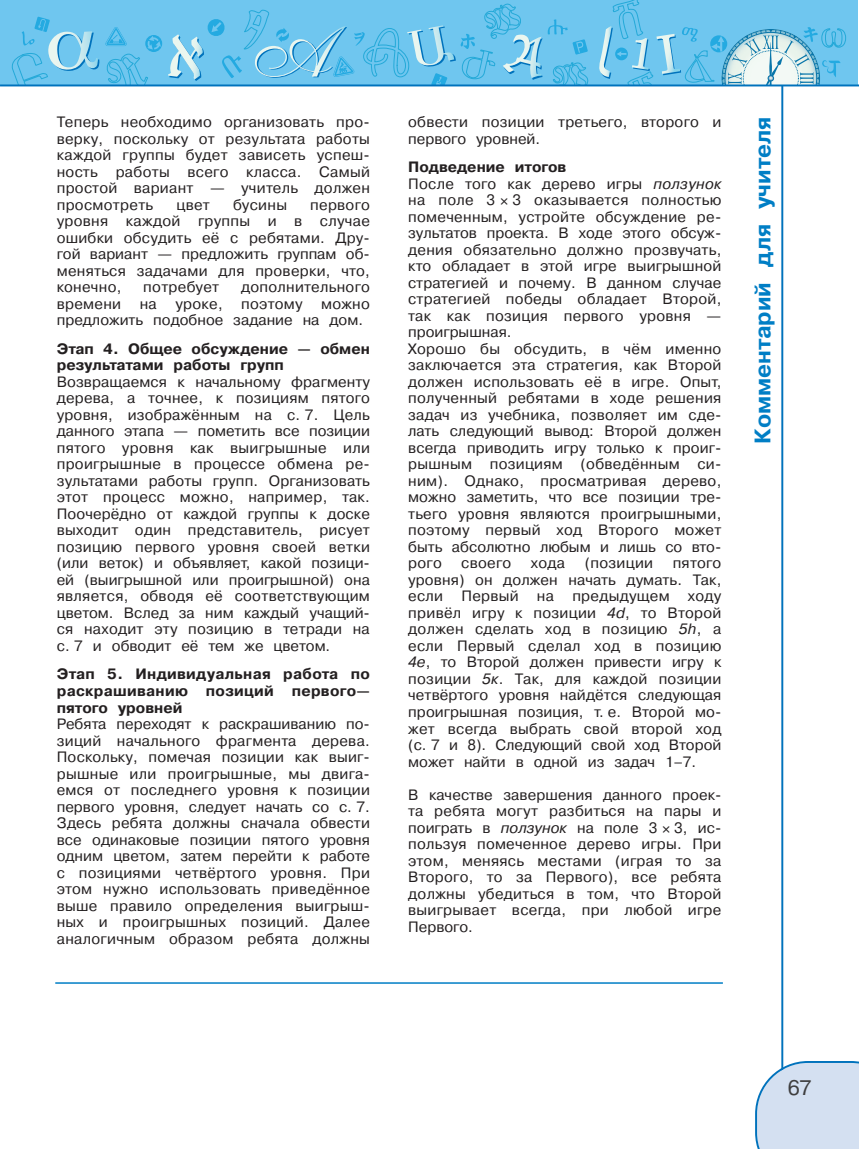
<style>
.page{position:relative;width:859px;height:1149px;background:#fff}
.page>*{position:absolute;margin:0;border:0;box-sizing:border-box;transform-origin:0 0}
.t1{font:22.5px "Pragmatica Bold AC";color:#007ec5}
.t2{font:21px "Pragmatica Book AC";color:#3e3e3f}
.t3{font:15px/16.5px "Pragmatica Book AC";letter-spacing:.02em;color:#231f20;text-align:justify}
.t4{font:15px/16.5px "Pragmatica Bold AC";color:#231f20}
.t5{font:15px/16.5px "Pragmatica Book AC";color:#231f20}
.s1{font-style:italic}
</style>
<div class="page">
<hr style="left:781px;top:62px;width:2px;height:1036px;background:#0072bc">
<svg style="left:755px;top:1060px;width:104px;height:88px;background:#cfdef0"></svg>
<div style="left:0;top:0;width:857px;height:85px;background:#6fc6ef"></div>
<div style="left:145px;top:35px;width:17px;height:17px;background:#24aae1;border-radius:50%"></div>
<svg style="left:105px;top:27px;width:56px;height:57px"></svg>
<svg style="left:12px;top:17px;width:87px;height:67px"></svg>
<svg style="left:169px;top:3px;width:420px;height:81px"></svg>
<svg style="left:605px;top:0;width:241px;height:84px"></svg>
<img style="left:599px;top:26px;width:13px;height:51px">
<hr style="left:0;top:84px;width:859px;height:2px;background:#0072bc">
<hr style="left:55px;top:981px;width:668px;height:2px;background:#007ec5">
<p class="t3" style="left:57px;top:115px;width:315px">Теперь не об хо ди мо организовать про - вер ку, по сколь ку от ре зуль та та ра бо ты каж дой груп пы бу дет за ви сеть ус пеш - ность ра бо ты все го клас са. Самый простой вариант — учи те ль должен про смо т реть</p>
<p class="t3" style="left:176px;top:197px;width:35px">цвет</p>
<p class="t3" style="left:233px;top:197px;width:55px">бу си ны</p>
<p class="t3" style="left:57px;top:197px;width:315px;text-indent:253px">первого уровня каж дой груп пы и в слу чае ошиб ки об су дить её с ре бя та ми. Дру - гой ва ри ант — пред ло жить груп пам об - ме нять ся за да ча ми для про вер ки, что, ко неч но,</p>
<p class="t3" style="left:143px;top:280px;width:77px">по тре бу ет</p>
<p class="t3" style="left:57px;top:280px;width:315px;text-indent:184px">до пол ни тель но го вре ме ни на уро ке, поэтому мож но пред ло жить по доб ное за да ние на дом.</p>
<p class="t4" style="left:57px;top:341px;width:315px">Этап 4. Об щее об суж де ние — об мен ре зуль та та ми ра бо ты групп</p>
<p class="t3" style="left:57px;top:374px;width:315px">Воз вра ща емся к на чаль но му фраг мен ту де ре ва, а точ нее, к по зи ци ям пя то го уров ня, изо б ра жён ным на с. 7. Цель дан но го эта па — поме тить все по зи ции пя то го уров ня как вы иг рыш ные или про иг рыш ные в про цес се об ме на ре - зуль та та ми ра бо ты групп. Ор га ни зо вать этот про цесс мож но, на при мер, так.<br>По оче рёд но от каж дой груп пы к до с ке вы хо дит один пред ста ви тель, ри су ет по зи цию первого уровня сво ей вет ки (или ве ток) и объ яв ля ет, ка кой по зи ци - ей (вы иг рыш ной или про иг рыш ной) она яв ля ет ся, об во дя её со от вет ст ву ю щим цве том. Вслед за ним каж дый уча щий - ся на хо дит эту по зи цию в те т ра ди на с. 7 и об во дит её тем же цве том.</p>
<p class="t4" style="left:57px;top:667px;width:315px;text-align:justify">Этап 5. Ин ди ви ду аль ная ра бо та по рас кра ши ва нию по зи ций первого— пятого уров ней</p>
<p class="t3" style="left:57px;top:716px;width:315px">Ре бя та пе ре хо дят к рас кра ши ва нию по - зи ций на чаль но го фраг мен та де ре ва.<br>По сколь ку, по ме чая по зи ции как вы иг - рыш ные или про иг рыш ные, мы дви га - ем ся от по след не го уров ня к по зи ции первого уровня, сле ду ет на чать со с. 7.<br>Здесь ре бя та долж ны сна ча ла об ве с ти все оди на ко вые по зи ции пятого уров ня од ним цве том, затем перейти к работе с по зи циями четвёртого уров ня. При этом нужно ис поль зовать при ве дён ное вы ше пра ви ло оп ре де ле ния вы иг рыш - ных и про иг рыш ных по зи ций. Далее ана ло гич ным об ра зом ребята должны</p>
<p class="t5" style="left:408px;top:115px;width:315px">об вести по зи ции тре ть е го, вто ро го и пер во го уров ней.</p>
<p class="t4" style="left:408px;top:160px;width:160px">Под ве де ние ито гов</p>
<p class="t3" style="left:408px;top:176px;width:315px;text-align:left">По сле то го как де ре во иг ры <span class="s1">пол зу нок </span>на поле 3 3 ока зы ва ет ся пол но стью по ме чен ным, ус т рой те об суж де ние ре - зуль та тов про ек та. В хо де это го об суж - де ния обя за тель но долж но про зву чать, кто об ла да ет в этой иг ре вы иг рыш ной стра те ги ей и по че му. В дан ном слу чае стра те ги ей по бе ды об ла да ет Вто рой, так как по зи ция первого уровня — про иг рыш ная.<br>Хо ро шо бы об су дить, в чём имен но за клю ча ет ся эта стра те гия, как Вто рой дол жен ис поль зо вать её в иг ре. Опыт, по лу чен ный ре бя та ми в хо де ре ше ния за дач из учеб ни ка, поз во ля ет им сде - лать сле ду ю щий вы вод: Вто рой дол жен все гда при во дить иг ру толь ко к про иг - рыш ным по зи ци ям (об ве дён ным си&shy;ним). Од на ко, про сма т ри вая де ре во, мож но за ме тить, что все по зи ции тре - ть е го уров ня яв ля ют ся про иг рыш ны ми, по это му пер вый ход Вто ро го мо жет быть аб со лют но лю бым и лишь со вто - ро го</p>
<p class="t3" style="left:461px;top:556px;width:52px">сво е го</p>
<p class="t3" style="left:531px;top:556px;width:36px">хо да</p>
<p class="t3" style="left:585px;top:556px;width:70px">(по зи ции</p>
<p class="t3" style="left:408px;top:556px;width:315px;text-indent:264px">пятого уров ня) он дол жен на чать ду мать. Так, ес ли Пер вый на пре ды ду щем хо ду при вёл иг ру к по зи ции <span class="s1">4d</span>, то Вто рой дол жен сде лать ход в по зи цию <span class="s1">5h</span>, а ес ли Пер вый сде лал ход в позицию <span class="s1">4е</span>, то Вто рой дол жен при ве с ти иг ру к по зи ции <span class="s1">5к</span>. Так, для каж дой по зи ции четвёртого уров ня най дёт ся сле ду ю щая про иг рыш ная по зи ция, т. е. Вто рой мо - жет все гда вы брать свой вто рой ход (с. 7 и 8). Сле ду ю щий свой ход Вто рой мо жет най ти в од ной из за дач 1–7.</p>
<p class="t3" style="left:408px;top:787px;width:315px">В ка че ст ве за вер ше ния дан но го про ек - та ре бя та мо гут раз бить ся на па ры и по иг рать в <span class="s1">пол зу нок</span> на поле 3 3, ис - поль зуя помеченное де ре во иг ры. При этом, ме ня ясь ме с та ми (иг рая то за Вто ро го, то за Пер во го), все ре бя та долж ны убе дить ся в том, что Вто рой вы иг рывает все гда, при лю бой иг ре Пер во го.</p>
<h1 class="t1" style="left:755px;top:443px;width:329px;rotate:-90deg">Комментарий для учителя</h1>
<h2 class="t2" style="left:788px;top:1079px;width:25px">67</h2>
</div>
